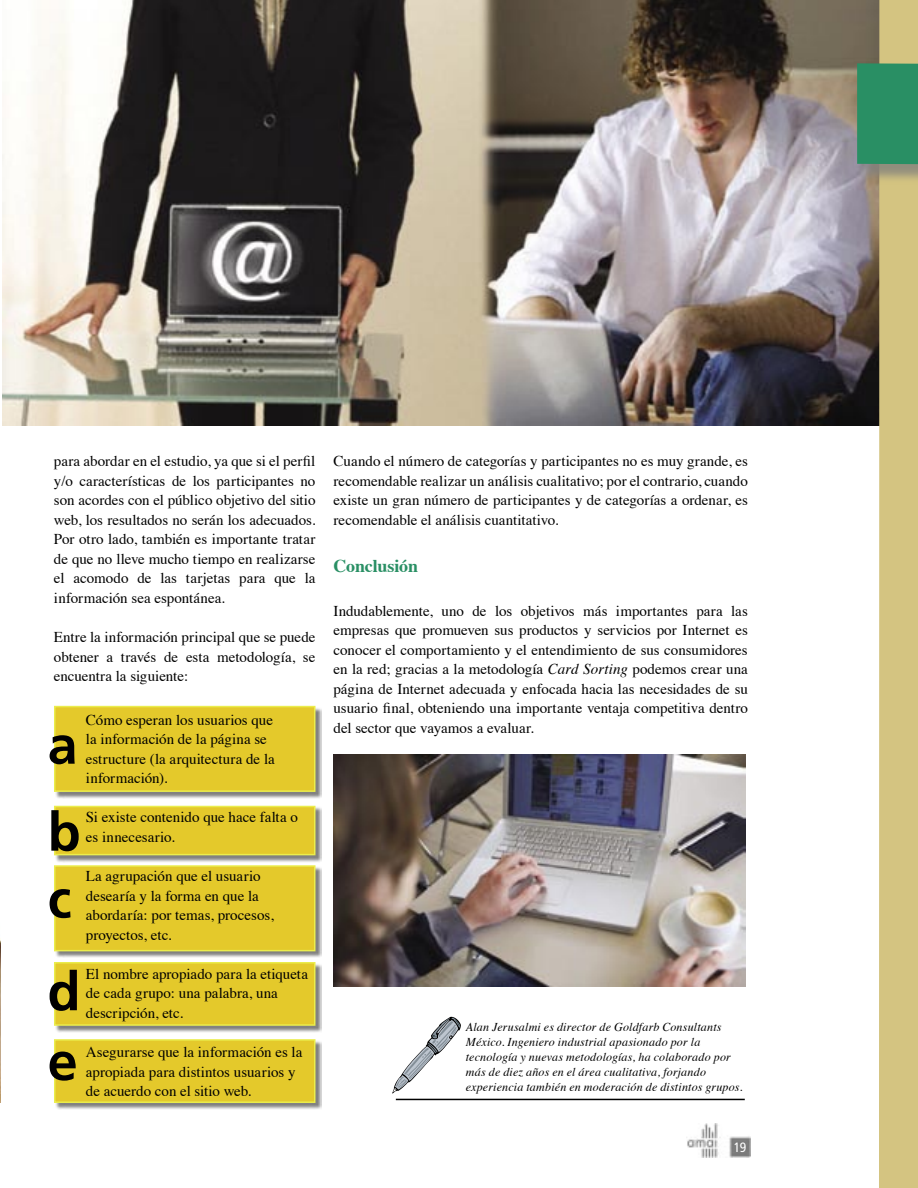
<style>
.page{position:relative;width:918px;height:1188px;background:#fff}
.page>*{position:absolute;margin:0;border:0;box-sizing:border-box;transform-origin:0 0}
.t1{font:700 18px "Times";letter-spacing:-.01em;color:#298f64}
.Normal__Web{font:15px/19.5px "Times";color:#000}
.t2{font:condensed 13.5px "Frutiger";color:#fff}
.t3{font:italic 12px/15px "Times";letter-spacing:.015em;color:#000}
.s1{font-style:italic}
</style>
<div class="page">
<img style="left:686px;top:1124px;width:64px;height:33px">
<img style="left:0;top:939px;width:1px;height:164px">
<div style="left:54px;top:806px;width:268px;height:56px;background:#000;opacity:.5"></div>
<div style="left:55px;top:806px;width:260px;height:49px;background:#e4c92b"></div>
<div style="left:54px;top:806px;width:261px;height:49px;border:2px solid #ebed4c"></div>
<div style="left:54px;top:865px;width:268px;height:93px;background:#000;opacity:.5"></div>
<div style="left:55px;top:866px;width:260px;height:85px;background:#e4c92b"></div>
<div style="left:54px;top:865px;width:261px;height:86px;border:2px solid #ebed4c"></div>
<div style="left:54px;top:962px;width:268px;height:70px;background:#000;opacity:.5"></div>
<div style="left:55px;top:963px;width:260px;height:62px;background:#e4c92b"></div>
<div style="left:54px;top:962px;width:261px;height:64px;border:2px solid #ebed4c"></div>
<div style="left:54px;top:1039px;width:268px;height:71px;background:#000;opacity:.5"></div>
<div style="left:55px;top:1040px;width:260px;height:62px;background:#e4c92b"></div>
<div style="left:54px;top:1039px;width:261px;height:64px;border:2px solid #ebed4c"></div>
<div style="left:54px;top:706px;width:268px;height:92px;background:#000;opacity:.5"></div>
<div style="left:55px;top:707px;width:260px;height:84px;background:#e4c92b"></div>
<div style="left:54px;top:706px;width:261px;height:86px;border:2px solid #ebed4c"></div>
<img style="left:3px;top:0;width:876px;height:425px">
<div style="left:879px;top:0;width:39px;height:1188px;background:#d4c481"></div>
<div style="left:858px;top:64px;width:60px;height:121px;background:#7c7c7c;opacity:.75"></div>
<div style="left:857px;top:63px;width:61px;height:101px;background:#298f64"></div>
<svg style="left:50px;top:1052px;width:26px;height:29px"></svg>
<svg style="left:50px;top:970px;width:27px;height:41px"></svg>
<svg style="left:50px;top:889px;width:21px;height:29px"></svg>
<svg style="left:51px;top:810px;width:28px;height:41px"></svg>
<svg style="left:50px;top:735px;width:25px;height:29px"></svg>
<hr style="left:396px;top:1099px;width:349px;height:1px;background:#000">
<svg style="left:392px;top:1016px;width:69px;height:78px"></svg>
<img style="left:333px;top:755px;width:412px;height:231px">
<p class="Normal__Web" style="left:54px;top:450px;width:263px;text-align:justify">para abordar en el estudio, ya que si el perfil y/o características de los participantes no son acordes con el público objetivo del sitio web, los resultados no serán los adecuados.<br>Por otro lado, también es importante tratar de que no lleve mucho tiempo en realizarse el acomodo de las tarjetas para que la información sea espontánea.</p>
<p class="Normal__Web" style="left:54px;top:626px;width:263px;text-align:justify">Entre la información principal que se puede obtener a través de esta metodología, se encuentra la siguiente:</p>
<p class="Normal__Web" style="left:86px;top:708px;width:190px">Cómo esperan los usuarios que la información de la página se estructure (la arquitectura de la información).</p>
<p class="Normal__Web" style="left:86px;top:806px;width:214px">Si existe contenido que hace falta o es innecesario.</p>
<p class="Normal__Web" style="left:86px;top:865px;width:189px">La agrupación que el usuario desearía y la forma en que la abordaría: por temas, procesos, proyectos, etc.</p>
<p class="Normal__Web" style="left:86px;top:963px;width:224px">El nombre apropiado para la etiqueta de cada grupo: una palabra, una descripción, etc.</p>
<p class="Normal__Web" style="left:86px;top:1041px;width:218px">Asegurarse que la información es la apropiada para distintos usuarios y de acuerdo con el sitio web.</p>
<p class="Normal__Web" style="left:333px;top:450px;width:416px;text-align:justify">Cuando el número de categorías y participantes no es muy grande, es recomendable realizar un análisis cualitativo; por el contrario, cuando existe un gran número de participantes y de categorías a ordenar, es recomendable el análisis cuantitativo.</p>
<p class="t1" style="left:333px;top:548px;width:86px">Conclusión</p>
<p class="Normal__Web" style="left:333px;top:600px;width:416px;text-align:justify">Indudablemente, uno de los objetivos más importantes para las empresas que promueven sus productos y servicios por Internet es conocer el comportamiento y el entendimiento de sus consumidores en la red; gracias a la metodología <span class="s1">Card Sorting</span> podemos crear una página de Internet adecuada y enfocada hacia las necesidades de su usuario final, obteniendo una importante ventaja competitiva dentro del sector que vayamos a evaluar.</p>
<p class="t3" style="left:466px;top:1019px;width:257px">Alan Jerusalmi es director de Goldfarb Consultants<br>México. Ingeniero industrial apasionado por la</p>
<p class="t3" style="left:466px;top:1049px;width:267px">tecnología y nuevas metodologías, ha colaborado por más de diez años en el área cualitativa, forjando</p>
<p class="t3" style="left:466px;top:1079px;width:278px">experiencia también en moderación de distintos grupos.</p>
<p class="t2" style="left:734px;top:1140px;width:14px">19</p>
</div>
